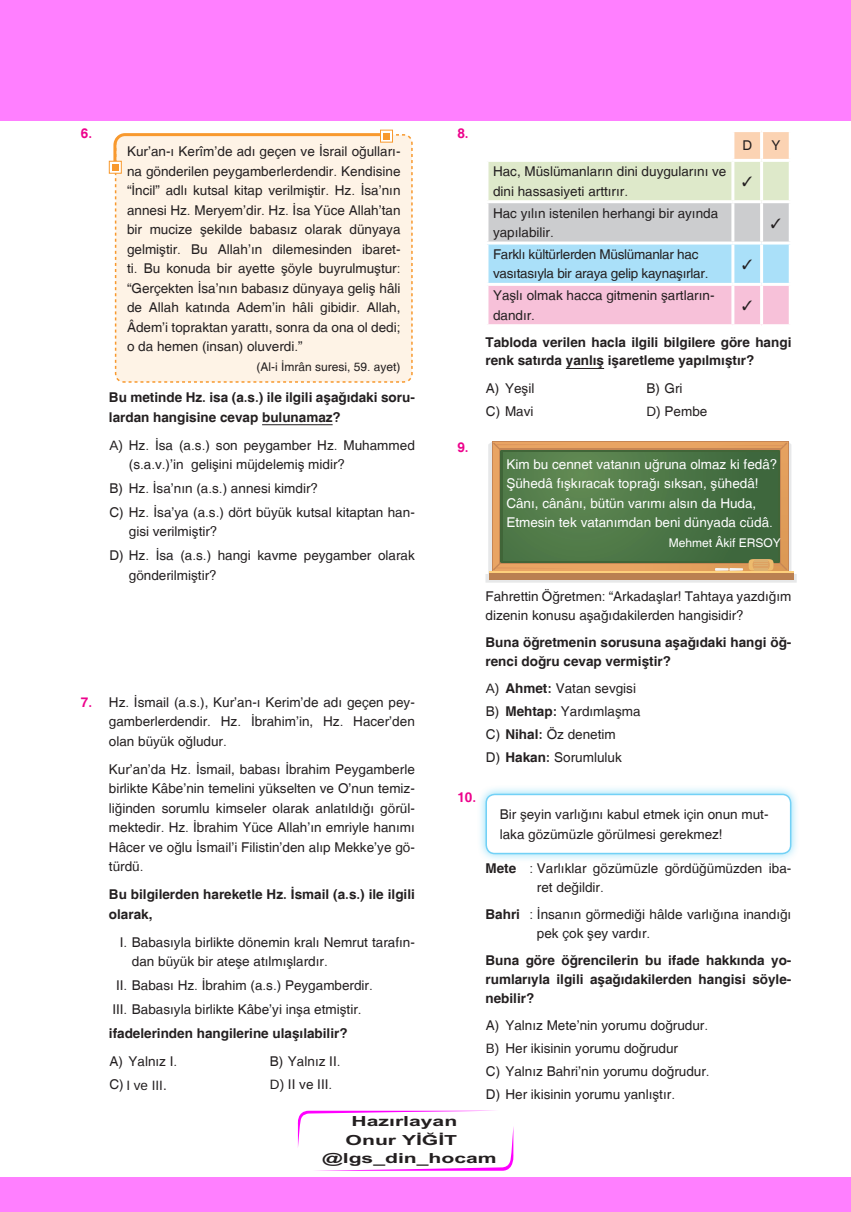
<style>
.page{position:relative;width:851px;height:1212px;background:#fff}
.page>*{position:absolute;margin:0;border:0;box-sizing:border-box;transform-origin:0 0}
.t1{font:700 13.95px "Arial";letter-spacing:.005em;color:#231f20;scale:1.52 1}
.t2{font:13.5px/19.5px "Helveticaisler";color:#231f20}
.t3{font:700 13.5px/18.8px "Helveticaisler";color:#231f20}
.t4{font:13.5px/19.5px "Helveticaisler";color:#fff}
.t5{font:13.5px/19.5px "Helveticaisler";letter-spacing:-.02em;color:#231f20}
.t6{font:700 13.5px "Helveticaisler";color:#ed028c}
.t7{font:13.5px "Helvetica";color:#231f20}
.t8{font:12px "Helveticaisler";color:#231f20}
.t9{font:12px "Helveticaisler";color:#fff}
.s1{font-family:"Helvetica"}
.s2{font-weight:700;color:#ed028c}
.s3{font-family:"Helveticaisler"}
.s4{font-weight:700}
</style>
<div class="page">
<hr style="left:262px;top:424px;width:70px;height:1px;background:#231f20">
<svg style="left:114px;top:134px;width:299px;height:249px;background:#fdeedc"></svg>
<div style="left:112px;top:133px;width:287px;height:237px;background:#fef3e6"></div>
<div style="left:109px;top:161px;width:13px;height:13px;background:#fff;border:1px solid #f8992e"></div>
<div style="left:112px;top:164px;width:7px;height:7px;background:#f8992e"></div>
<div style="left:380px;top:130px;width:13px;height:12px;background:#fff;border:1px solid #f8992e"></div>
<div style="left:383px;top:133px;width:7px;height:7px;background:#f8992e"></div>
<hr style="left:565px;top:368px;width:39px;height:1px;background:#231f20">
<svg style="left:485px;top:442px;width:311px;height:141px;fill:#ecedee"></svg>
<svg style="left:492px;top:442px;width:296px;height:129px"></svg>
<svg style="left:493px;top:443px;width:294px;height:127px;background:#db9b5c"></svg>
<svg style="left:500px;top:450px;width:279px;height:113px;background:#41673a"></svg>
<div style="left:503px;top:452px;width:274px;height:108px;background:linear-gradient(to right,#5c8550,#3f693e)"></div>
<hr style="left:489px;top:571px;width:304px;height:2px;background:#fdd07c">
<div style="left:489px;top:573px;width:304px;height:7px;background:#ba8051"></div>
<svg style="left:493px;top:562px;width:84px;height:8px"></svg>
<svg style="left:717px;top:443px;width:70px;height:8px"></svg>
<svg style="left:493px;top:443px;width:84px;height:8px"></svg>
<svg style="left:712px;top:559px;width:75px;height:12px"></svg>
<div style="left:476px;top:785px;width:324px;height:78px;background:#40c7f4;opacity:.6"></div>
<div style="left:486px;top:794px;width:304px;height:59px;background:#fff;border-radius:9px"></div>
<div style="left:485px;top:794px;width:306px;height:60px;border:2px solid #72d1f6;border-radius:9px"></div>
<div style="left:0;top:0;width:850px;height:120px;background:#ff7fff"></div>
<div style="left:0;top:1178px;width:850px;height:34px;background:#ff7fff"></div>
<svg style="left:297px;top:1111px;width:217px;height:60px"></svg>
<svg style="left:487px;top:131px;width:303px;height:195px"></svg>
<p class="t6" style="left:81px;top:125px;width:13px">6.</p>
<p class="t2" style="left:127px;top:142px;width:275px;text-align:justify">Kur’an-ı Kerîm’de adı geçen ve İsrail oğulları&shy;na gönderilen peygamberlerdendir. Kendisine “İncil” adlı kutsal kitap verilmiştir. Hz. İsa’nın annesi Hz. Meryem’dir. Hz. İsa Yüce Allah’tan bir mucize şekilde babasız olarak dünyaya gelmiştir. Bu Allah’ın dilemesinden ibaret&shy;ti. Bu konuda bir ayette şöyle buyrulmuştur: “Gerçekten İsa’nın babasız dünyaya geliş hâli de Allah katında Adem’in hâli gibidir. Allah, Âdem’i topraktan yarattı, sonra da ona ol dedi; o da hemen (insan) oluverdi.”</p>
<p class="t8" style="left:256px;top:359px;width:146px">(Al-i İmrân suresi, 59. ayet)</p>
<p class="t3" style="left:109px;top:388px;width:307px;line-height:19.5px">Bu metinde Hz. isa (a.s.) ile ilgili aşağıdaki soru&shy;lardan hangisine cevap bulunamaz?</p>
<p class="t2" style="left:129px;top:436px;width:287px;text-indent:-20px"><span class="s1">A)</span> Hz. İsa (a.s.) son peygamber Hz. Muhammed (s.a.v.)’in gelişini müjdelemiş midir?</p>
<p class="t2" style="left:109px;top:477px;width:307px;line-height:23.7px">B) Hz. İsa’nın (a.s.) annesi kimdir?<br>C) Hz. İsa’ya (a.s.) dört büyük kutsal kitaptan han-</p>
<p class="t2" style="left:109px;top:520px;width:307px;line-height:23.7px;text-indent:20px">gisi verilmiştir?<br>D) Hz. İsa (a.s.) hangi kavme peygamber olarak</p>
<p class="t2" style="left:129px;top:565px;width:89px">gönderilmiştir?</p>
<p class="t2" style="left:109px;top:693px;width:307px;text-align:justify;text-indent:-28px"><span class="s2">7.</span> Hz. İsmail (a.s.), Kur’an-ı Kerim’de adı geçen pey&shy;gamberlerdendir. Hz. İbrahim’in, Hz. Hacer’den olan büyük oğludur.</p>
<p class="t2" style="left:109px;top:760px;width:307px;text-align:justify">Kur’an’da Hz. İsmail, babası İbrahim Peygamberle birlikte Kâbe’nin temelini yükselten ve O’nun temiz&shy;liğinden sorumlu kimseler olarak anlatıldığı görül&shy;mektedir. Hz. İbrahim Yüce Allah’ın emriyle hanımı Hâcer ve oğlu İsmail’i Filistin’den alıp Mekke’ye gö&shy;türdü.</p>
<p class="t3" style="left:109px;top:885px;width:307px;line-height:19.5px">Bu bilgilerden hareketle Hz. İsmail (a.s.) ile ilgili olarak,</p>
<p class="t2" style="left:132px;top:933px;width:284px;text-indent:-12px">I. Babasıyla birlikte dönemin kralı Nemrut tarafın&shy;dan büyük bir ateşe atılmışlardır.</p>
<p class="t2" style="left:112px;top:974px;width:262px;line-height:23.7px">II. Babası Hz. İbrahim (a.s.) Peygamberdir.<br>III. Babasıyla birlikte Kâbe’yi inşa etmiştir.</p>
<p class="t3" style="left:109px;top:1024px;width:240px">ifadelerinden hangilerine ulaşılabilir?</p>
<p class="t2" style="left:109px;top:1051px;width:69px">A) Yalnız I.</p>
<p class="t2" style="left:270px;top:1051px;width:72px">B) Yalnız II.</p>
<p class="t7" style="left:109px;top:1077px;width:59px"><span class="s3">C)</span> I ve III.</p>
<p class="t2" style="left:270px;top:1075px;width:64px"><span class="s1">D)</span> II ve III.</p>
<p class="t6" style="left:457px;top:125px;width:13px">8.</p>
<p class="t6" style="left:457px;top:439px;width:13px">9.</p>
<p class="t2" style="left:742px;top:136px;width:11px">D</p>
<p class="t2" style="left:771px;top:136px;width:11px">Y</p>
<p class="t2" style="left:493px;top:162px;width:235px">Hac, Müslümanların dini duygularını ve dini hassasiyeti arttırır.</p>
<p class="t2" style="left:493px;top:204px;width:227px">Hac yılın istenilen herhangi bir ayında yapılabilir.</p>
<p class="t5" style="left:493px;top:245px;width:217px">Farklı kültürlerden Müslümanlar hac vasıtasıyla bir araya gelip kaynaşırlar.</p>
<p class="t2" style="left:493px;top:286px;width:223px">Yaşlı olmak hacca gitmenin şartların&shy;dandır.</p>
<p class="t3" style="left:485px;top:333px;width:307px">Tabloda verilen hacla ilgili bilgilere göre hangi renk satırda yanlış işaretleme yapılmıştır?</p>
<p class="t2" style="left:486px;top:379px;width:50px">A) Yeşil</p>
<p class="t2" style="left:646px;top:379px;width:37px">B) Gri</p>
<p class="t2" style="left:486px;top:402px;width:49px">C) Mavi</p>
<p class="t2" style="left:646px;top:402px;width:62px"><span class="s1">D)</span> Pembe</p>
<p class="t4" style="left:506px;top:455px;width:272px">Kim bu cennet vatanın uğruna olmaz ki fedâ?<br>Şühedâ fışkıracak toprağı sıksan, şühedâ!<br>Cânı, cânânı, bütün varımı alsın da Huda, Etmesin tek vatanımdan beni dünyada cüdâ.</p>
<p class="t9" style="left:668px;top:536px;width:114px">Mehmet Âkif ERSOY</p>
<p class="t2" style="left:485px;top:588px;width:307px;line-height:18.8px">Fahrettin Öğretmen: “Arkadaşlar! Tahtaya yazdığım dizenin konusu aşağıdakilerden hangisidir?</p>
<p class="t3" style="left:485px;top:634px;width:307px">Buna öğretmenin sorusuna aşağıdaki hangi öğ&shy;renci doğru cevap vermiştir?</p>
<p class="t2" style="left:486px;top:678px;width:156px;line-height:23px"><span class="s1">A)</span> <span class="s4">Ahmet:</span> Vatan sevgisi<br>B) <span class="s4">Mehtap:</span> Yardımlaşma<br>C) <span class="s4">Nihal:</span> Öz denetim<br>D) <span class="s4">Hakan:</span> Sorumluluk</p>
<p class="t6" style="left:457px;top:789px;width:20px">10.</p>
<p class="t2" style="left:499px;top:805px;width:270px">Bir şeyin varlığını kabul etmek için onun mut&shy;laka gözümüzle görülmesi gerekmez!</p>
<p class="t2" style="left:537px;top:859px;width:256px;line-height:18.8px;text-indent:-51px"><span class="s4">Mete</span> : Varlıklar gözümüzle gördüğümüzden iba&shy;ret değildir.</p>
<p class="t2" style="left:537px;top:905px;width:256px;line-height:18.8px;text-indent:-51px"><span class="s4">Bahri</span> : İnsanın görmediği hâlde varlığına inandığı pek çok şey vardır.</p>
<p class="t3" style="left:485px;top:951px;width:307px;text-align:justify">Buna göre öğrencilerin bu ifade hakkında yo&shy;rumlarıyla ilgili aşağıdakilerden hangisi söyle&shy;nebilir?</p>
<p class="t2" style="left:486px;top:1014px;width:225px;line-height:23px">A) Yalnız Mete’nin yorumu doğrudur.<br><span class="s1">B)</span> Her ikisinin yorumu doğrudur<br>C) Yalnız Bahri’nin yorumu doğrudur.<br>D) Her ikisinin yorumu yanlıştır.</p>
<p class="t1" style="left:351px;top:1114px;width:71px">Hazırlayan</p>
<p class="t1" style="left:345px;top:1132px;width:75px">Onur YİĞİT</p>
<p class="t1" style="left:322px;top:1150px;width:116px">@lgs_din_hocam</p>
</div>
